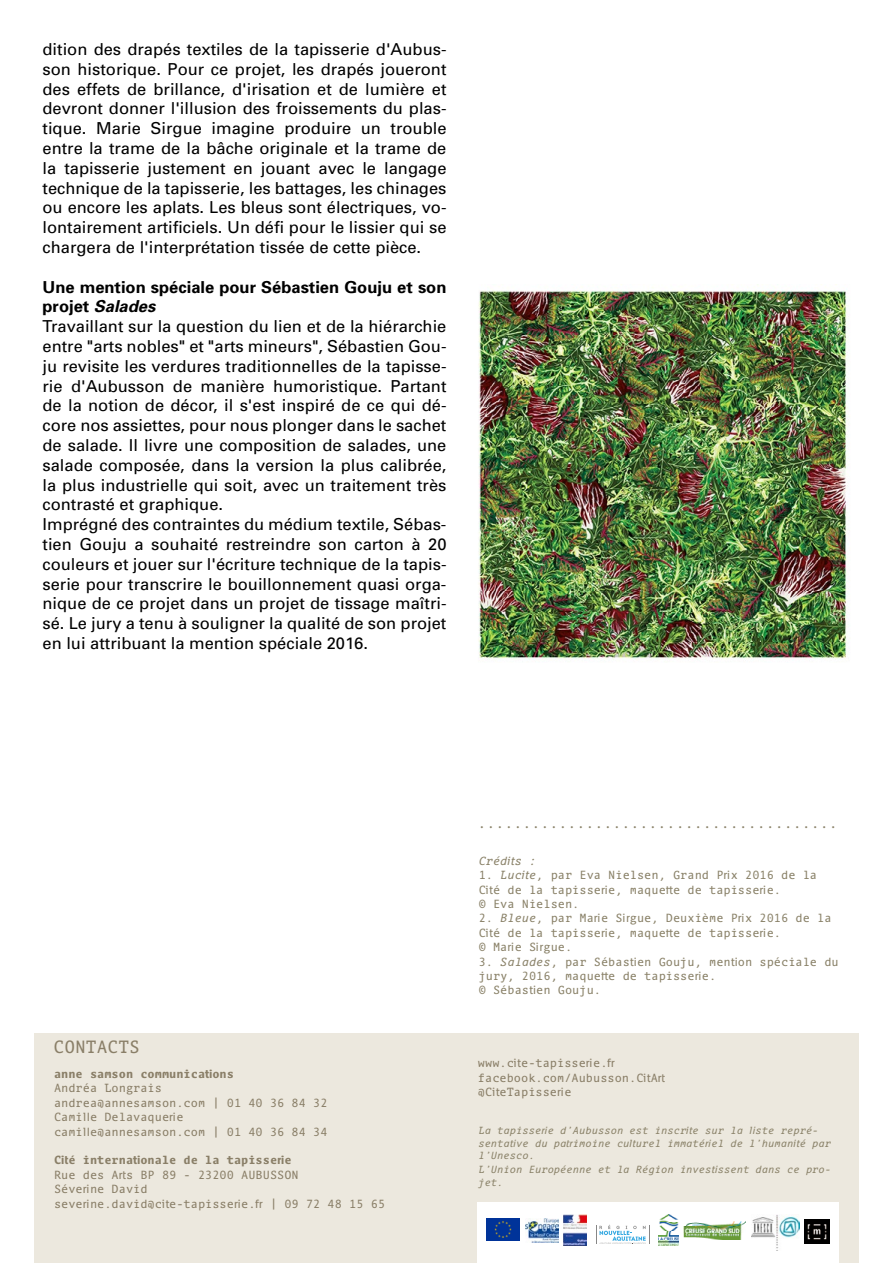
<style>
.page{position:relative;width:893px;height:1263px;background:#fff}
.page>*{position:absolute;margin:0;border:0;box-sizing:border-box;transform-origin:0 0}
.t1{font:18px "Aubusson";color:#8a7f68}
.t2{font:16.5px/19.8px "Univers";color:#000;text-align:justify}
.t3{font:15px "Aubusson";color:#8b836a}
.t4{font:12px/14.4px "Aubusson";color:#8b836a}
.t5{font:12px/14.4px "Aubusson";color:#8a7f68}
.t6{font:700 12px "Aubusson";color:#8a7f68}
.t7{font:italic 12px "Aubusson";color:#8b836a}
.t8{font:italic 10.5px/12.6px "Aubusson";color:#8b836a}
.s1{font-weight:700}
.s2{font-weight:700;font-style:italic}
.s3{font-style:italic}
</style>
<div class="page">
<div style="left:34px;top:1033px;width:825px;height:230px;background:#ece8de"></div>
<div style="left:477px;top:1202px;width:362px;height:61px;background:#fff"></div>
<img style="left:486px;top:1218px;width:34px;height:23px">
<img style="left:525px;top:1218px;width:33px;height:24px">
<img style="left:563px;top:1215px;width:24px;height:31px">
<img style="left:658px;top:1214px;width:20px;height:31px">
<svg style="left:596px;top:1225px;width:54px;height:19px"></svg>
<img style="left:684px;top:1221px;width:62px;height:19px">
<img style="left:751px;top:1215px;width:48px;height:34px">
<img style="left:805px;top:1219px;width:25px;height:25px">
<img style="left:478px;top:287px;width:372px;height:373px">
<p class="t2" style="left:43px;top:39px;width:405px">dition des drapés textiles de la tapisserie d'Aubus&shy;son historique. Pour ce projet, les drapés joueront des effets de brillance, d'irisation et de lumière et devront donner l'illusion des froissements du plas&shy;tique. Marie Sirgue imagine produire un trouble entre la trame de la bâche originale et la trame de la tapisserie justement en jouant avec le langage technique de la tapisserie, les battages, les chinages ou encore les aplats. Les bleus sont électriques, vo&shy;lontairement artificiels. Un défi pour le lissier qui se chargera de l'interprétation tissée de cette pièce.</p>
<p class="t2" style="left:43px;top:277px;width:405px;text-align:left"><span class="s1">Une mention spéciale pour Sébastien Gouju et son projet</span> <span class="s2">Salades<br></span>Travaillant sur la question du lien et de la hiérarchie entre "arts nobles" et "arts mineurs", Sébastien Gou&shy;ju revisite les verdures traditionnelles de la tapisse&shy;rie d'Aubusson de manière humoristique. Partant de la notion de décor, il s'est inspiré de ce qui dé&shy;core nos assiettes, pour nous plonger dans le sachet de salade. Il livre une composition de salades, une salade composée, dans la version la plus calibrée, la plus industrielle qui soit, avec un traitement très contrasté et graphique.<br>Imprégné des contraintes du médium textile, Sébas&shy;tien Gouju a souhaité restreindre son carton à 20 couleurs et jouer sur l'écriture technique de la tapis&shy;serie pour transcrire le bouillonnement quasi orga&shy;nique de ce projet dans un projet de tissage maîtri&shy;sé. Le jury a tenu à souligner la qualité de son projet en lui attribuant la mention spéciale 2016.</p>
<p class="t1" style="left:54px;top:1036px;width:88px">CONTACTS</p>
<p class="t6" style="left:54px;top:1067px;width:182px">anne samson communications</p>
<p class="t5" style="left:54px;top:1081px;width:275px">Andréa Longrais<br>andrea@annesamson.com | 01 40 36 84 32<br>Camille Delavaquerie camille@annesamson.com | 01 40 36 84 34</p>
<p class="t6" style="left:54px;top:1153px;width:239px">Cité internationale de la tapisserie</p>
<p class="t5" style="left:54px;top:1168px;width:333px">Rue des Arts BP 89 - 23200 AUBUSSON<br>Séverine David<br>severine.david@cite-tapisserie.fr | 09 72 48 15 65</p>
<p class="t3" style="left:478px;top:814px;width:362px">........................................</p>
<p class="t7" style="left:479px;top:854px;width:59px">Crédits :</p>
<p class="t4" style="left:479px;top:868px;width:340px">1. <span class="s3">Lucite</span>, par Eva Nielsen, Grand Prix 2016 de la<br>Cité de la tapisserie, maquette de tapisserie.<br>© Eva Nielsen.</p>
<p class="t4" style="left:479px;top:911px;width:354px">2. <span class="s3">Bleue</span>, par Marie Sirgue, Deuxième Prix 2016 de la<br>Cité de la tapisserie, maquette de tapisserie.<br>© Marie Sirgue.</p>
<p class="t4" style="left:479px;top:955px;width:362px">3. <span class="s3">Salades</span>, par Sébastien Gouju, mention spéciale du jury, 2016, maquette de tapisserie.<br>© Sébastien Gouju.</p>
<p class="t5" style="left:478px;top:1056px;width:189px">www.cite-tapisserie.fr facebook.com/Aubusson.CitArt @CiteTapisserie</p>
<p class="t8" style="left:478px;top:1124px;width:354px">La tapisserie d’Aubusson est inscrite sur la liste repré&shy;sentative du patrimoine culturel immatériel de l’humanité par l’Unesco.</p>
<p class="t8" style="left:478px;top:1164px;width:354px">L’Union Européenne et la Région investissent dans ce pro&shy;jet.</p>
</div>
